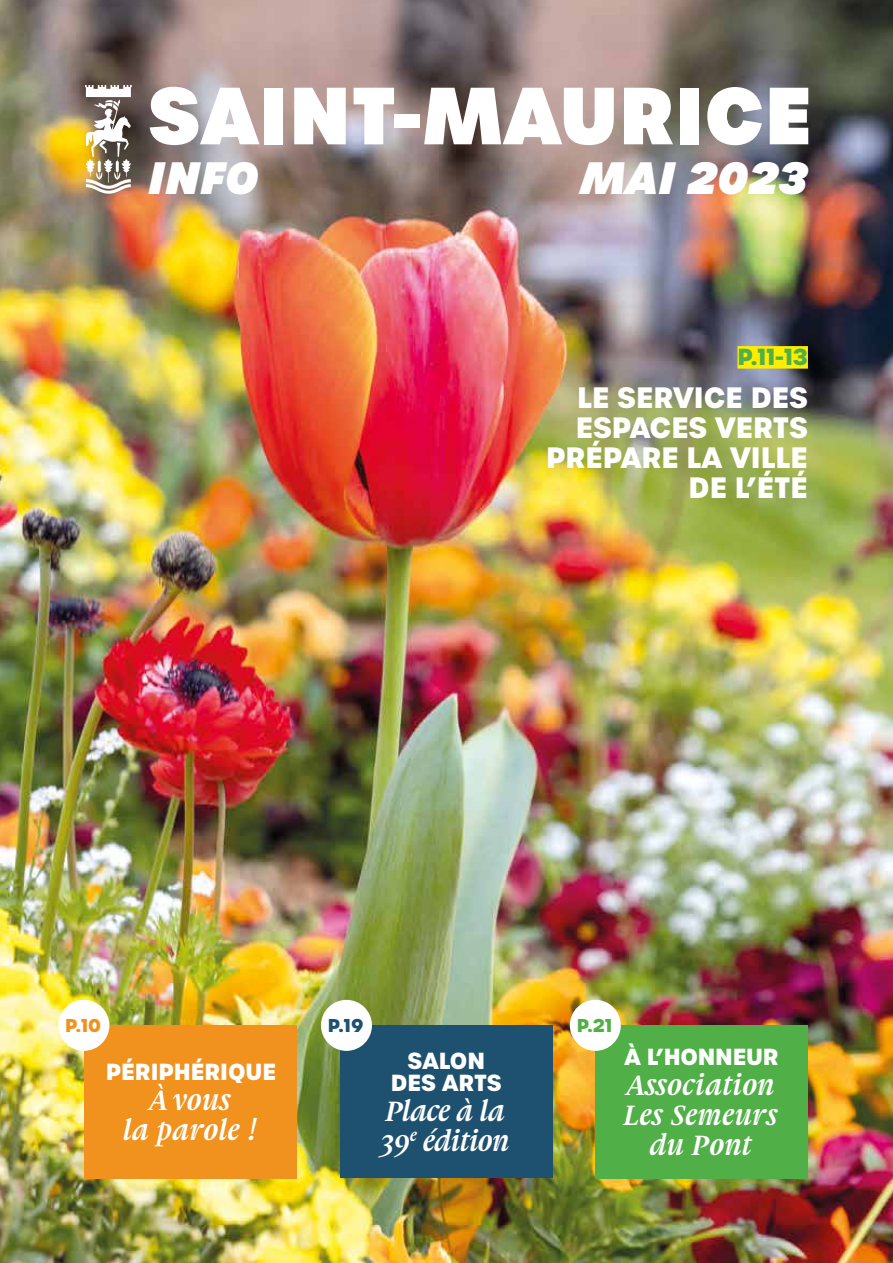
<style>
.page{position:relative;width:893px;height:1263px;background:#fff}
.page>*{position:absolute;margin:0;border:0;box-sizing:border-box;transform-origin:0 0}
.t1{font:800 78.15px "Urbane";color:#fff}
.t2{font:italic 800 43.8px "Urbane";color:#fff}
.t3{font:italic 700 30px/30px "Gauthier FY";color:#fff;text-align:center}
.t4{font:italic 700 30px/30px "Gauthier FY";letter-spacing:-.03em;color:#fff}
.t5{font:700 28.5px/30px "Urbane";color:#fff;text-align:right}
.t6{font:700 22.5px/22.5px "Urbane";color:#fff;text-align:center}
.t7{font:700 22.5px "Urbane";color:#50af47}
.t8{font:700 18px "Urbane";color:#1e516f}
.t9{font:700 18px "Urbane";color:#f0921d}
.t10{font:700 18px "Urbane";color:#50af47}
</style>
<div class="page">
<img style="left:0;top:0;width:893px;height:1263px">
<div style="left:737px;top:346px;width:71px;height:23px;background:#ffed00"></div>
<img style="left:85px;top:85px;width:47px;height:109px">
<div style="left:340px;top:1025px;width:213px;height:153px;background:#1e516f"></div>
<div style="left:321px;top:1000px;width:51px;height:51px;background:#fff;border-radius:50%"></div>
<div style="left:85px;top:1025px;width:212px;height:153px;background:#f0921d"></div>
<div style="left:595px;top:1025px;width:213px;height:153px;background:#50af47"></div>
<div style="left:58px;top:1000px;width:51px;height:51px;background:#fff;border-radius:50%"></div>
<div style="left:570px;top:1000px;width:51px;height:51px;background:#fff;border-radius:50%"></div>
<h1 class="t1" style="left:148px;top:60px;width:666px">SAINT-MAURICE</h1>
<h2 class="t2" style="left:148px;top:147px;width:112px">INFO</h2>
<h2 class="t2" style="left:580px;top:147px;width:229px">MAI 2023</h2>
<p class="t7" style="left:737px;top:341px;width:72px">P.11-13</p>
<p class="t5" style="left:546px;top:382px;width:263px">LE SERVICE DES<br>ESPACES VERTS<br>PRÉPARE LA VILLE<br>DE L’ÉTÉ</p>
<p class="t8" style="left:328px;top:1013px;width:37px">P.19</p>
<p class="t9" style="left:65px;top:1013px;width:38px">P.10</p>
<p class="t10" style="left:577px;top:1013px;width:37px">P.21</p>
<p class="t6" style="left:106px;top:1061px;width:172px">PÉRIPHÉRIQUE</p>
<p class="t3" style="left:124px;top:1085px;width:136px">À vous<br>la parole !</p>
<p class="t6" style="left:391px;top:1050px;width:112px">SALON<br>DES ARTS</p>
<p class="t4" style="left:382px;top:1096px;width:130px">Place à la<br>39<sup>e</sup> édition</p>
<p class="t6" style="left:625px;top:1046px;width:155px">À L’HONNEUR</p>
<p class="t3" style="left:624px;top:1070px;width:156px">Association<br>Les Semeurs du Pont</p>
</div>
